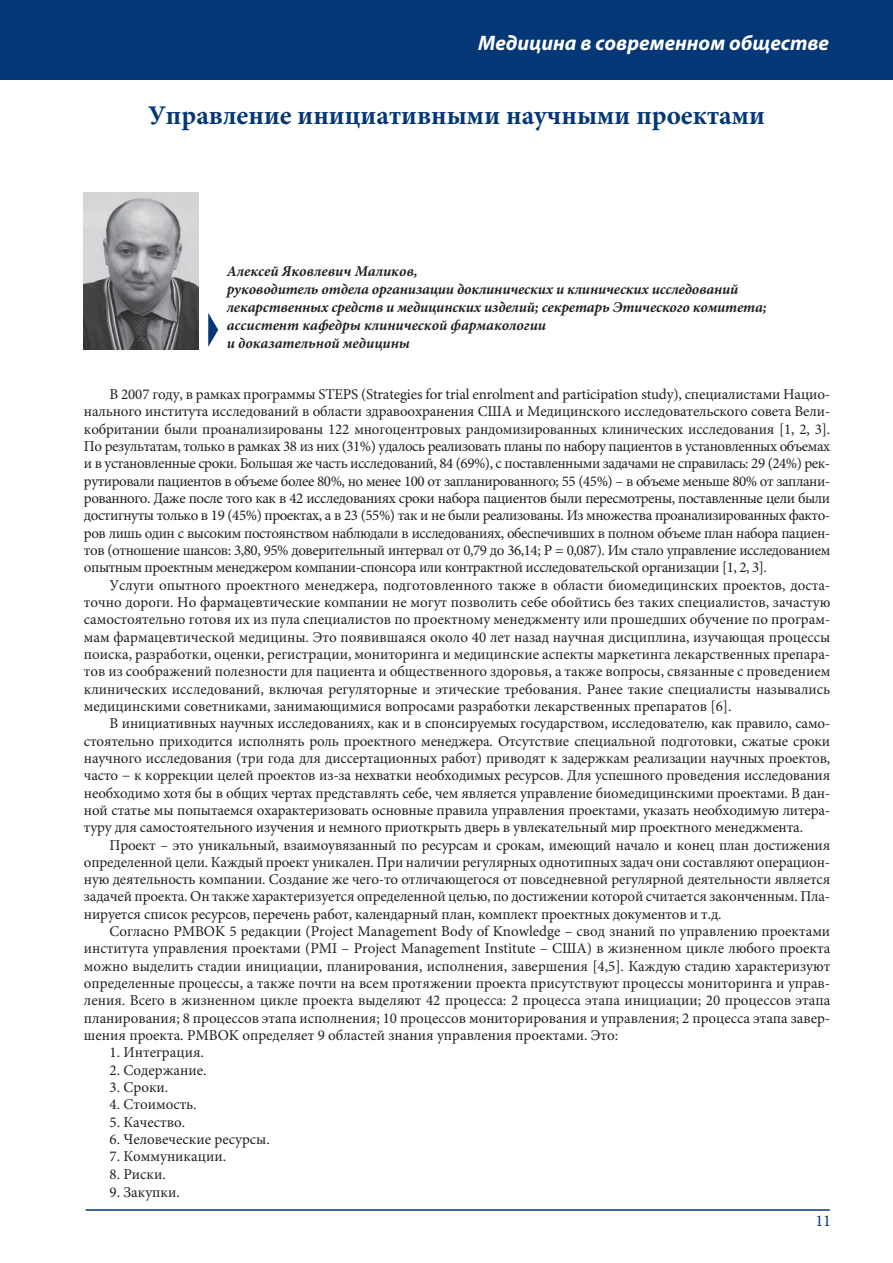
<style>
.page{position:relative;width:893px;height:1263px;background:#fff}
.page>*{position:absolute;margin:0;border:0;box-sizing:border-box;transform-origin:0 0}
.t1{font:700 27px "Minion Pro";color:#043776}
.t2{font:italic 700 21px "Myriad Pro";color:#fff}
.t3{font:16.5px "Minion Pro";color:#043776}
.t4{font:15px/17.4px "Minion Pro";color:#231f20;text-align:justify}
.t5{font:italic 700 15px/18px "Minion Pro";letter-spacing:-.01em;color:#231f20}
</style>
<div class="page">
<hr style="left:86px;top:1209px;width:744px;height:2px;background:#043776">
<div style="left:0;top:0;width:893px;height:79px;background:#043776"></div>
<svg style="left:208px;top:313px;width:10px;height:34px"></svg>
<img style="left:84px;top:193px;width:115px;height:157px">
<h2 class="t2" style="left:478px;top:35px;width:352px">Медицина в современном обществе</h2>
<h1 class="t1" style="left:148px;top:105px;width:618px">Управление инициативными научными проектами</h1>
<p class="t5" style="left:227px;top:263px;width:541px">Алексей Яковлевич Маликов,<br>руководитель отдела организации доклинических и клинических исследований лекарственных средств и медицинских изделий; секретарь Этического комитета; ассистент кафедры клинической фармакологии<br>и доказательной медицины</p>
<p class="t4" style="left:84px;top:387px;width:748px;text-indent:26px">В 2007 году, в рамках программы STEPS (Strategies for trial enrolment and participation study), специалистами Нацио&shy;нального института исследований в области здравоохранения США и Медицинского исследовательского совета Вели&shy;кобритании были проанализированы 122 многоцентровых рандомизированных клинических исследования [1, 2, 3].<br>По результатам, только в рамках 38 из них (31%) удалось реализовать планы по набору пациентов в установленных объемах и в установленные сроки. Большая же часть исследований, 84 (69%), с поставленными задачами не справилась: 29 (24%) рек&shy;рутировали пациентов в объеме более 80%, но менее 100 от запланированного; 55 (45%) – в объеме меньше 80% от заплани&shy;рованного. Даже после того как в 42 исследованиях сроки набора пациентов были пересмотрены, поставленные цели были достигнуты только в 19 (45%) проектах, а в 23 (55%) так и не были реализованы. Из множества проанализированных факто&shy;ров лишь один с высоким постоянством наблюдали в исследованиях, обеспечивших в полном объеме план набора пациен&shy;тов (отношение шансов: 3,80, 95% доверительный интервал от 0,79 до 36,14; P = 0,087). Им стало управление исследованием опытным проектным менеджером компании-спонсора или контрактной исследовательской организации [1, 2, 3].</p>
<p class="t4" style="left:84px;top:577px;width:748px;text-indent:26px">Услуги опытного проектного менеджера, подготовленного также в области биомедицинских проектов, доста&shy;точно дороги. Но фармацевтические компании не могут позволить себе обойтись без таких специалистов, зачастую самостоятельно готовя их из пула специалистов по проектному менеджменту или прошедших обучение по програм&shy;мам фармацевтической медицины. Это появившаяся около 40 лет назад научная дисциплина, изучающая процессы поиска, разработки, оценки, регистрации, мониторинга и медицинские аспекты маркетинга лекарственных препара&shy;тов из соображений полезности для пациента и общественного здоровья, а также вопросы, связанные с проведением клинических исследований, включая регуляторные и этические требования. Ранее такие специалисты назывались медицинскими советниками, занимающимися вопросами разработки лекарственных препаратов [6].</p>
<p class="t4" style="left:84px;top:716px;width:748px;text-indent:26px">В инициативных научных исследованиях, как и в спонсируемых государством, исследователю, как правило, само&shy;стоятельно приходится исполнять роль проектного менеджера. Отсутствие специальной подготовки, сжатые сроки научного исследования (три года для диссертационных работ) приводят к задержкам реализации научных проектов, часто − к коррекции целей проектов из-за нехватки необходимых ресурсов. Для успешного проведения исследования необходимо хотя бы в общих чертах представлять себе, чем является управление биомедицинскими проектами. В дан&shy;ной статье мы попытаемся охарактеризовать основные правила управления проектами, указать необходимую литера&shy;туру для самостоятельного изучения и немного приоткрыть дверь в увлекательный мир проектного менеджмента.</p>
<p class="t4" style="left:84px;top:837px;width:748px;text-indent:26px">Проект – это уникальный, взаимоувязанный по ресурсам и срокам, имеющий начало и конец план достижения определенной цели. Каждый проект уникален. При наличии регулярных однотипных задач они составляют операцион&shy;ную деятельность компании. Создание же чего-то отличающегося от повседневной регулярной деятельности является задачей проекта. Он также характеризуется определенной целью, по достижении которой считается законченным. Пла&shy;нируется список ресурсов, перечень работ, календарный план, комплект проектных документов и т.д.</p>
<p class="t4" style="left:84px;top:924px;width:748px;text-indent:26px">Согласно PMBOK 5 редакции (Project Management Body of Knowledge – свод знаний по управлению проектами института управления проектами (PMI – Project Management Institute – США) в жизненном цикле любого проекта можно выделить стадии инициации, планирования, исполнения, завершения [4,5]. Каждую стадию характеризуют определенные процессы, а также почти на всем протяжении проекта присутствуют процессы мониторинга и управ&shy;ления. Всего в жизненном цикле проекта выделяют 42 процесса: 2 процесса этапа инициации; 20 процессов этапа планирования; 8 процессов этапа исполнения; 10 процессов мониторирования и управления; 2 процесса этапа завер&shy;шения проекта. PMBOK определяет 9 областей знания управления проектами. Это:</p>
<p class="t4" style="left:109px;top:1045px;width:96px">1. Интеграция.</p>
<p class="t4" style="left:109px;top:1062px;width:99px">2. Содержание.</p>
<p class="t4" style="left:109px;top:1080px;width:60px">3. Сроки.</p>
<p class="t4" style="left:109px;top:1097px;width:89px">4. Стоимость.</p>
<p class="t4" style="left:109px;top:1114px;width:77px">5. Качество.</p>
<p class="t4" style="left:109px;top:1132px;width:162px">6. Человеческие ресурсы.</p>
<p class="t4" style="left:109px;top:1149px;width:118px">7. Коммуникации.</p>
<p class="t4" style="left:109px;top:1167px;width:58px">8. Риски.</p>
<p class="t4" style="left:109px;top:1185px;width:72px">9. Закупки.</p>
<p class="t3" style="left:815px;top:1214px;width:17px">11</p>
</div>
